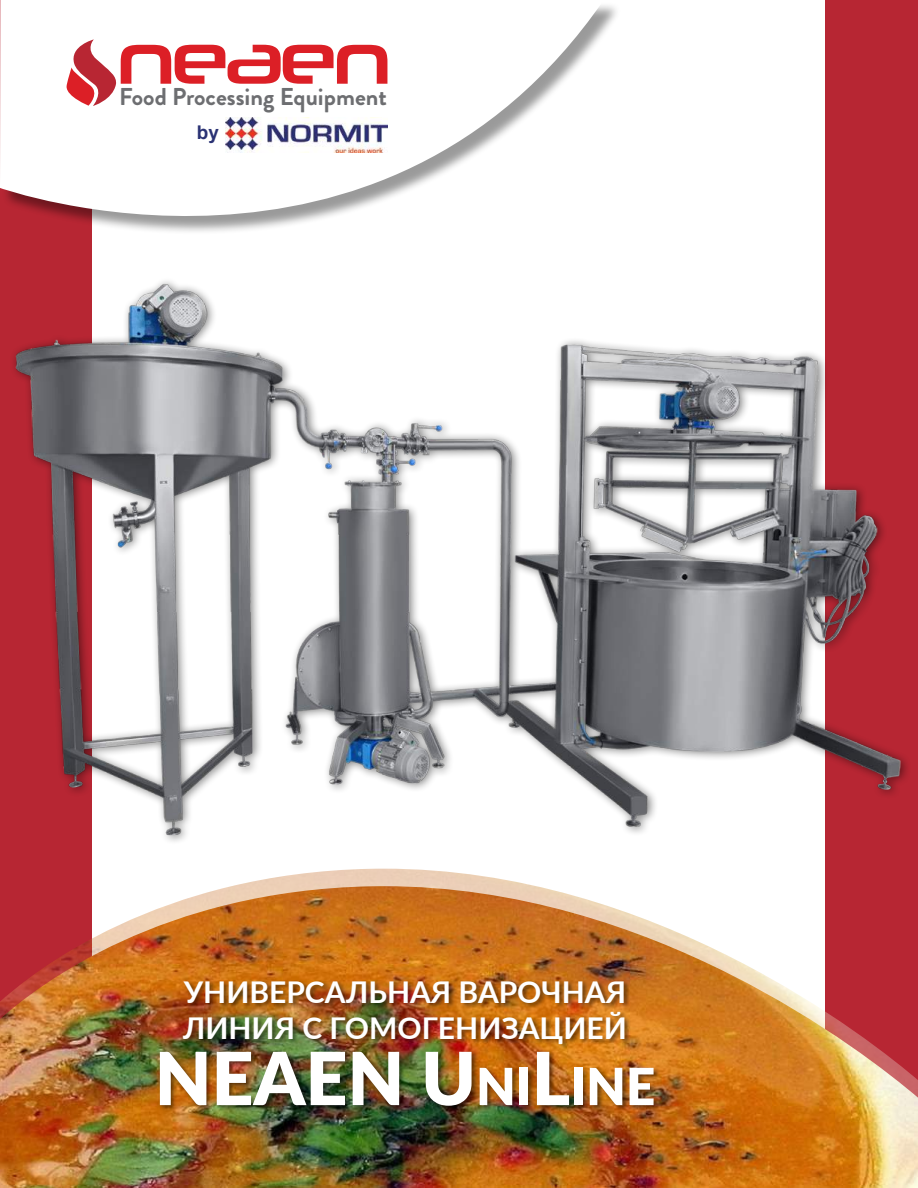
<style>
.page{position:relative;width:918px;height:1188px;background:#b72633}
.page>*{position:absolute;margin:0;border:0;box-sizing:border-box;transform-origin:0 0}
.t1{font:900 73.2px "Lato";color:#fff}
.t2{font:700 30px/36px "Lato";color:#fff}
.t3{font:700 24.3px "Brandon Grotesque";color:#6d6e71}
.t4{font:700 18.9px "Arial";color:#2a3274}
.s1{font-size:51.3px}
</style>
<div class="page">
<div style="left:93px;top:0;width:732px;height:1089px;background:#fff"></div>
<svg style="left:0;top:0;width:604px;height:225px"></svg>
<img style="left:0;top:874px;width:918px;height:310px">
<img style="left:0;top:886px;width:918px;height:212px">
<div style="left:157px;top:980px;width:503px;height:132px;background:#000;opacity:.5"></div>
<img style="left:13px;top:225px;width:895px;height:649px">
<svg style="left:67px;top:39px;width:320px;height:67px"></svg>
<img style="left:226px;top:117px;width:161px;height:36px">
<p class="t3" style="left:119px;top:80px;width:269px">Food Processing Equipment</p>
<p class="t4" style="left:197px;top:119px;width:24px">by</p>
<p class="t2" style="left:183px;top:973px;width:445px">УНИВЕРСАЛЬНАЯ ВАРОЧНАЯ<br>ЛИНИЯ С ГОМОГЕНИЗАЦИЕЙ</p>
<h1 class="t1" style="left:155px;top:1023px;width:465px">NEAEN U<span class="s1">NI</span>L<span class="s1">INE</span></h1>
</div>
